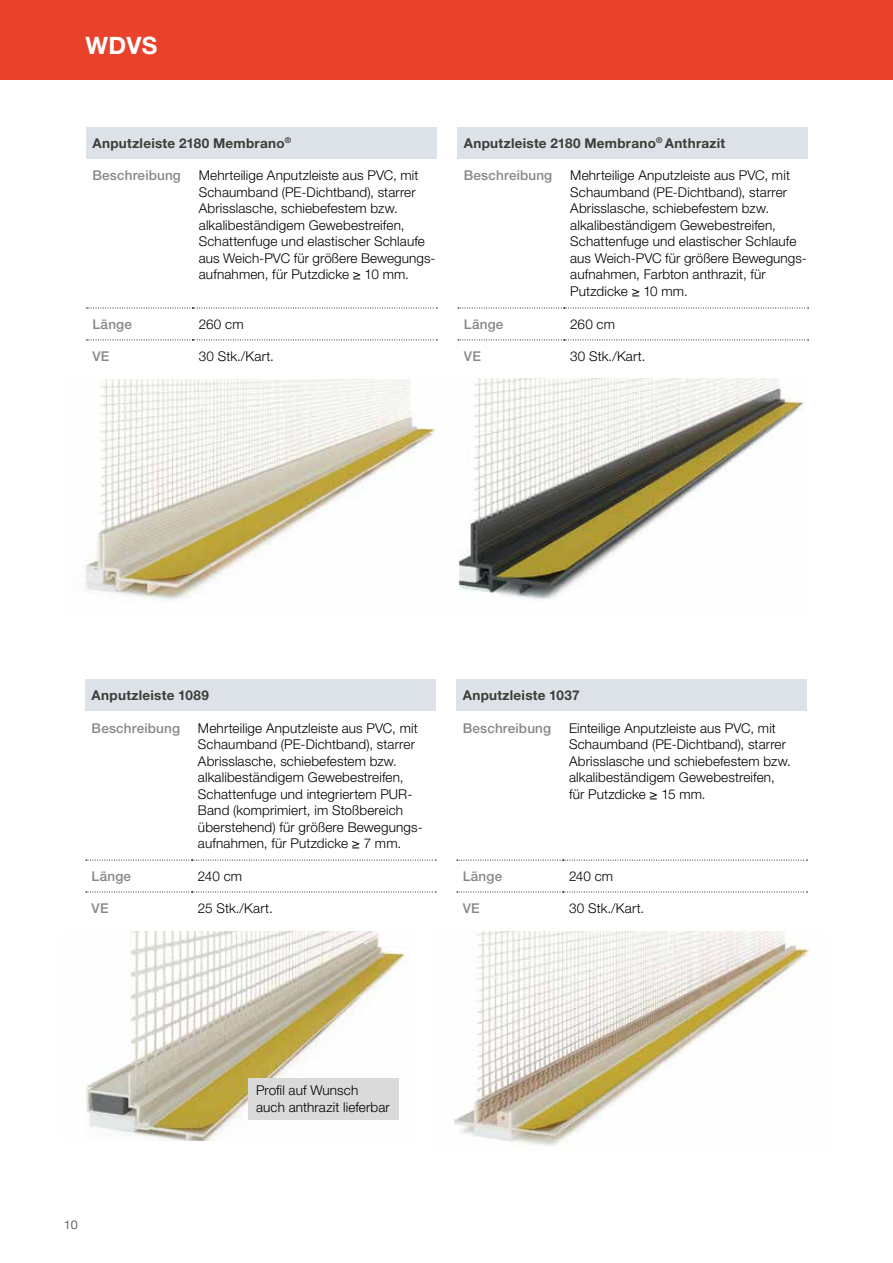
<style>
.page{position:relative;width:893px;height:1263px;background:#fff}
.page>*{position:absolute;margin:0;border:0;box-sizing:border-box;transform-origin:0 0}
.t1{font:700 24px "Helvetica Neue LT Pro";color:#fff}
.t2{font:300 13.5px/16.5px "Helvetica Neue LT Pro";letter-spacing:.01em;color:#000}
.t3{font:700 13.5px "Helvetica Neue LT Pro";letter-spacing:.02em;color:#3c3c3b}
.t4{font:500 13.5px "Helvetica Neue";letter-spacing:.015em;color:#878787}
.t5{font:300 13.5px/16.5px "Helvetica Neue";letter-spacing:.01em;color:#000}
.t6{font:300 12px "Helvetica Neue";color:#706f6f}
</style>
<div class="page">
<div style="left:0;top:0;width:893px;height:79px;background:#e8412c"></div>
<div style="left:458px;top:127px;width:350px;height:32px;background:#dce2e7"></div>
<svg style="left:458px;top:308px;width:351px;height:1px"></svg>
<svg style="left:458px;top:340px;width:351px;height:1px"></svg>
<img style="left:84px;top:379px;width:722px;height:223px">
<img style="left:454px;top:931px;width:356px;height:215px">
<div style="left:456px;top:679px;width:351px;height:32px;background:#dce2e7"></div>
<svg style="left:457px;top:860px;width:350px;height:1px"></svg>
<svg style="left:457px;top:892px;width:350px;height:1px"></svg>
<div style="left:86px;top:127px;width:351px;height:32px;background:#dce2e7"></div>
<svg style="left:87px;top:308px;width:350px;height:1px"></svg>
<svg style="left:87px;top:340px;width:350px;height:1px"></svg>
<img style="left:86px;top:931px;width:320px;height:209px">
<div style="left:85px;top:679px;width:351px;height:32px;background:#dce2e7"></div>
<svg style="left:86px;top:860px;width:350px;height:1px"></svg>
<svg style="left:86px;top:892px;width:350px;height:1px"></svg>
<div style="left:247px;top:1079px;width:151px;height:41px;background:#dadada"></div>
<h1 class="t1" style="left:85px;top:30px;width:73px">WDVS</h1>
<p class="t3" style="left:93px;top:134px;width:200px">Anputzleiste 2180 Membrano<sup>®</sup></p>
<p class="t4" style="left:93px;top:168px;width:90px">Beschreibung</p>
<p class="t2" style="left:199px;top:167px;width:238px">Mehrteilige Anputzleiste aus PVC, mit Schaumband (PE-Dichtband), starrer Abrisslasche, schiebefestem bzw. alkalibeständigem Gewebestreifen, Schattenfuge und elastischer Schlaufe aus Weich-PVC für größere Bewegungs&shy;aufnahmen, für Putzdicke ≥ 10 mm.</p>
<p class="t4" style="left:93px;top:316px;width:41px">Länge</p>
<p class="t2" style="left:199px;top:316px;width:46px">260 cm</p>
<p class="t4" style="left:93px;top:348px;width:18px">VE</p>
<p class="t2" style="left:199px;top:348px;width:77px">30 Stk./Kart.</p>
<p class="t3" style="left:464px;top:134px;width:263px">Anputzleiste 2180 Membrano<sup>®</sup> Anthrazit</p>
<p class="t4" style="left:464px;top:168px;width:90px">Beschreibung</p>
<p class="t2" style="left:570px;top:167px;width:238px">Mehrteilige Anputzleiste aus PVC, mit Schaumband (PE-Dichtband), starrer Abrisslasche, schiebefestem bzw. alkalibeständigem Gewebestreifen, Schattenfuge und elastischer Schlaufe aus Weich-PVC für größere Bewegungs&shy;aufnahmen, Farbton anthrazit, für Putzdicke ≥ 10 mm.</p>
<p class="t4" style="left:464px;top:316px;width:41px">Länge</p>
<p class="t2" style="left:570px;top:316px;width:46px">260 cm</p>
<p class="t4" style="left:464px;top:348px;width:18px">VE</p>
<p class="t2" style="left:570px;top:348px;width:77px">30 Stk./Kart.</p>
<p class="t3" style="left:92px;top:687px;width:119px">Anputzleiste 1089</p>
<p class="t4" style="left:92px;top:720px;width:90px">Beschreibung</p>
<p class="t2" style="left:198px;top:719px;width:226px">Mehrteilige Anputzleiste aus PVC, mit Schaumband (PE-Dichtband), starrer Abrisslasche, schiebefestem bzw. alkalibeständigem Gewebestreifen, Schattenfuge und integriertem PUR-Band (komprimiert, im Stoßbereich überstehend) für größere Bewegungs&shy;aufnahmen, für Putzdicke ≥ 7 mm.</p>
<p class="t4" style="left:92px;top:868px;width:41px">Länge</p>
<p class="t2" style="left:198px;top:868px;width:46px">240 cm</p>
<p class="t4" style="left:92px;top:900px;width:18px">VE</p>
<p class="t2" style="left:198px;top:900px;width:76px">25 Stk./Kart.</p>
<p class="t3" style="left:463px;top:686px;width:118px">Anputzleiste 1037</p>
<p class="t4" style="left:463px;top:720px;width:90px">Beschreibung</p>
<p class="t2" style="left:569px;top:719px;width:223px">Einteilige Anputzleiste aus PVC, mit Schaumband (PE-Dichtband), starrer Abrisslasche und schiebefestem bzw. alkalibeständigem Gewebestreifen, für Putzdicke ≥ 15 mm.</p>
<p class="t4" style="left:463px;top:868px;width:41px">Länge</p>
<p class="t2" style="left:569px;top:868px;width:46px">240 cm</p>
<p class="t4" style="left:463px;top:900px;width:18px">VE</p>
<p class="t2" style="left:569px;top:900px;width:77px">30 Stk./Kart.</p>
<p class="t6" style="left:64px;top:1217px;width:15px">10</p>
<p class="t5" style="left:256px;top:1082px;width:135px">Profil auf Wunsch auch anthrazit lieferbar</p>
</div>
